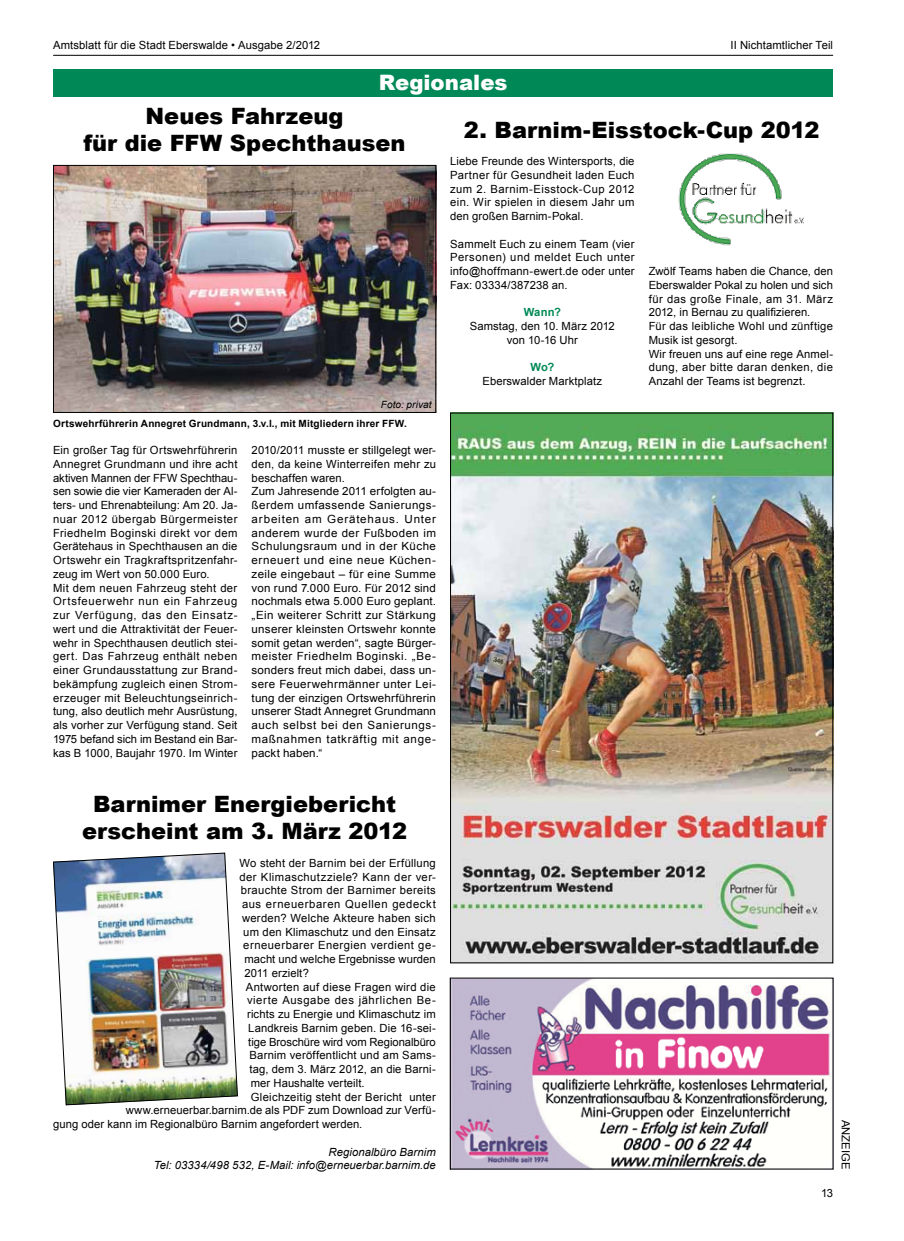
<style>
.page{position:relative;width:904px;height:1241px;background:#fff}
.page>*{position:absolute;margin:0;border:0;box-sizing:border-box;transform-origin:0 0}
.t1{font:900 22.5px/27.5px "Arial";color:#000;text-align:center}
.t2{font:900 21.25px "Arial";color:#fff}
.t3{font:11.25px/13.8px "Arial";letter-spacing:.02em;color:#000}
.t4{font:italic 11.25px/13.8px "Arial";letter-spacing:.01em;color:#000;text-align:right}
.t5{font:11.25px "Arial";letter-spacing:-.005em;color:#000}
.t6{font:11.25px "Arial";letter-spacing:.04em;color:#000}
.t7{font:11.25px "Arial";letter-spacing:.045em;color:#000}
.t8{font:11.25px "Arial";letter-spacing:.055em;color:#000}
.t9{font:11.25px "Arial";letter-spacing:.05em;color:#000}
.t10{font:700 11.25px "Arial";letter-spacing:.005em;color:#008956}
.t11{font:11.25px "Arial";color:#000}
.t12{font:700 10px "Arial";letter-spacing:.015em;color:#000}
.t13{font:italic 10px "Arial";letter-spacing:.01em;color:#000}
</style>
<div class="page">
<hr style="left:53px;top:55px;width:780px;height:1px;background:#000">
<img style="left:678px;top:153px;width:125px;height:92px">
<div style="left:53px;top:69px;width:780px;height:27px;background:#008956"></div>
<img style="left:53px;top:852px;width:185px;height:253px">
<img style="left:452px;top:414px;width:379px;height:546px">
<img style="left:452px;top:979px;width:379px;height:188px">
<img style="left:55px;top:167px;width:379px;height:243px">
<div style="left:53px;top:165px;width:383px;height:247px;border:1px solid #000"></div>
<p class="t3" style="left:53px;top:39px;width:268px">Amtsblatt für die Stadt Eberswalde • Ausgabe 2/2012</p>
<p class="t3" style="left:730px;top:39px;width:104px">II Nichtamtlicher Teil</p>
<h2 class="t2" style="left:378px;top:67px;width:130px">Regionales</h2>
<h1 class="t1" style="left:464px;top:115px;width:357px">2. Barnim-Eisstock-Cup 2012</h1>
<h1 class="t1" style="left:83px;top:101px;width:324px">Neues Fahrzeug<br>für die FFW Spechthausen</h1>
<p class="t3" style="left:450px;top:154px;width:186px;text-align:justify">Liebe Freunde des Wintersports, die Partner für Gesundheit laden Euch zum 2. Barnim-Eisstock-Cup 2012 ein. Wir spielen in diesem Jahr um den großen Barnim-Pokal.</p>
<p class="t3" style="left:450px;top:237px;width:186px;text-align:justify">Sammelt Euch zu einem Team (vier Personen) und meldet Euch unter info@hoffmann-ewert.de oder unter Fax: 03334/387238 an.</p>
<p class="t10" style="left:523px;top:305px;width:39px">Wann?</p>
<p class="t3" style="left:470px;top:319px;width:146px;text-align:center">Samstag, den 10. März 2012 von 10-16 Uhr</p>
<p class="t10" style="left:530px;top:360px;width:25px">Wo?</p>
<p class="t3" style="left:482px;top:374px;width:121px">Eberswalder Marktplatz</p>
<p class="t3" style="left:648px;top:264px;width:186px">Zwölf Teams haben die Chance, den<br>Eberswalder Pokal zu holen und sich für das große Finale, am 31. März<br>2012, in Bernau zu qualifizieren.<br>Für das leibliche Wohl und zünftige<br>Musik ist gesorgt.<br>Wir freuen uns auf eine rege Anmel&shy;dung, aber bitte daran denken, die<br>Anzahl der Teams ist begrenzt.</p>
<p class="t13" style="left:381px;top:398px;width:52px">Foto: privat</p>
<p class="t12" style="left:53px;top:416px;width:355px">Ortswehrführerin Annegret Grundmann, 3.v.l., mit Mitgliedern ihrer FFW.</p>
<p class="t3" style="left:53px;top:443px;width:186px">Ein großer Tag für Ortswehrführerin Annegret Grundmann und ihre acht aktiven Mannen der FFW Spechthau&shy;sen sowie die vier Kameraden der Al&shy;ters- und Ehrenabteilung: Am 20. Ja&shy;nuar 2012 übergab Bürgermeister Friedhelm Boginski direkt vor dem Gerätehaus in Spechthausen an die Ortswehr ein Tragkraftspritzenfahr&shy;zeug im Wert von 50.000 Euro.<br>Mit dem neuen Fahrzeug steht der Ortsfeuerwehr nun ein Fahrzeug zur Verfügung, das den Einsatz&shy;wert und die Attraktivität der Feuer&shy;wehr in Spechthausen deutlich stei&shy;gert. Das Fahrzeug enthält neben einer Grundausstattung zur Brand&shy;bekämpfung zugleich einen Strom&shy;erzeuger mit Beleuchtungseinrich&shy;tung, also deutlich mehr Ausrüstung, als vorher zur Verfügung stand. Seit 1975 befand sich im Bestand ein Bar&shy;kas B 1000, Baujahr 1970. Im Winter</p>
<p class="t3" style="left:252px;top:443px;width:186px">2010/2011 musste er stillgelegt wer&shy;den, da keine Winterreifen mehr zu beschaffen waren.<br>Zum Jahresende 2011 erfolgten au&shy;ßerdem umfassende Sanierungs&shy;arbeiten am Gerätehaus. Unter anderem wurde der Fußboden im<br>Schulungsraum und in der Küche erneuert und eine neue Küchen&shy;zeile eingebaut – für eine Summe von rund 7.000 Euro. Für 2012 sind nochmals etwa 5.000 Euro geplant. „Ein weiterer Schritt zur Stärkung unserer kleinsten Ortswehr konnte somit getan werden“, sagte Bürger&shy;meister Friedhelm Boginski. „Be&shy;sonders freut mich dabei, dass un&shy;sere Feuerwehrmänner unter Lei&shy;tung der einzigen Ortswehrführerin unserer Stadt Annegret Grundmann auch selbst bei den Sanierungs&shy;maßnahmen tatkräftig mit ange&shy;packt haben.“</p>
<h1 class="t1" style="left:82px;top:789px;width:326px">Barnimer Energiebericht erscheint am 3. März 2012</h1>
<p class="t3" style="left:239px;top:856px;width:198px">Wo steht der Barnim bei der Erfüllung</p>
<p class="t6" style="left:239px;top:869px;width:198px">der Klimaschutzziele? Kann der ver-</p>
<p class="t3" style="left:241px;top:883px;width:196px">brauchte Strom der Barnimer bereits</p>
<p class="t8" style="left:242px;top:896px;width:195px">aus erneuerbaren Quellen gedeckt</p>
<p class="t3" style="left:242px;top:911px;width:195px">werden? Welche Akteure haben sich</p>
<p class="t3" style="left:243px;top:924px;width:194px">um den Klimaschutz und den Einsatz</p>
<p class="t7" style="left:243px;top:937px;width:194px">erneuerbarer Energien verdient ge-</p>
<p class="t3" style="left:244px;top:952px;width:193px">macht und welche Ergebnisse wurden</p>
<p class="t3" style="left:244px;top:966px;width:66px">2011 erzielt?</p>
<p class="t3" style="left:246px;top:979px;width:192px">Antworten auf diese Fragen wird die</p>
<p class="t9" style="left:247px;top:992px;width:190px">vierte Ausgabe des jährlichen Be-</p>
<p class="t3" style="left:247px;top:1007px;width:190px">richts zu Energie und Klimaschutz im</p>
<p class="t3" style="left:248px;top:1021px;width:189px">Landkreis Barnim geben. Die 16-sei-</p>
<p class="t5" style="left:248px;top:1034px;width:189px">tige Broschüre wird vom Regionalbüro</p>
<p class="t3" style="left:249px;top:1048px;width:188px">Barnim veröffentlicht und am Sams-</p>
<p class="t3" style="left:249px;top:1062px;width:188px">tag, dem 3. März 2012, an die Barni-</p>
<p class="t3" style="left:251px;top:1075px;width:115px">mer Haushalte verteilt.</p>
<p class="t3" style="left:251px;top:1089px;width:186px">Gleichzeitig steht der Bericht unter</p>
<p class="t3" style="left:126px;top:1103px;width:312px">www.erneuerbar.barnim.de als PDF zum Download zur Verfü-</p>
<p class="t3" style="left:53px;top:1117px;width:311px">gung oder kann im Regionalbüro Barnim angefordert werden.</p>
<p class="t4" style="left:154px;top:1144px;width:284px">Regionalbüro Barnim<br>Tel: 03334/498 532, E-Mail: info@erneuerbar.barnim.de</p>
<p class="t3" style="left:821px;top:1186px;width:14px">13</p>
<p class="t11" style="left:853px;top:1119px;width:51px;rotate:90deg">ANZEIGE</p>
</div>
